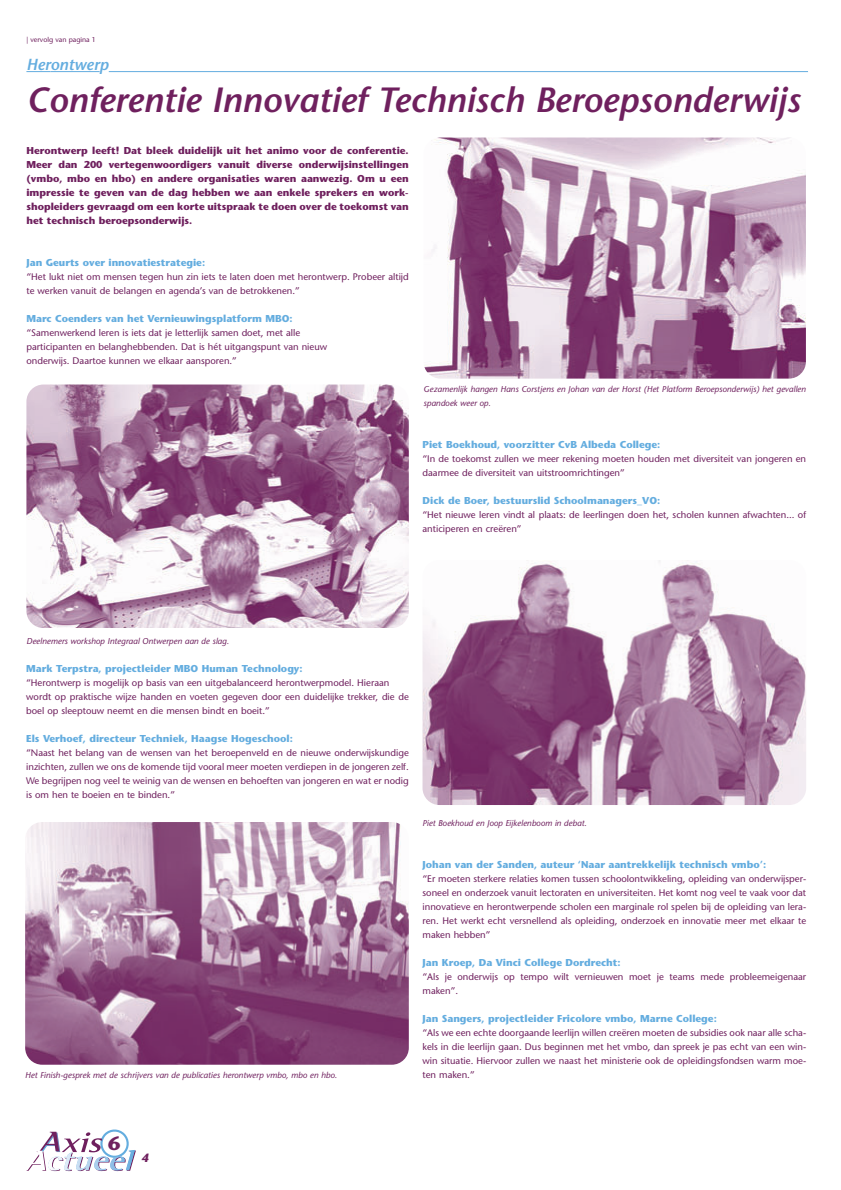
<style>
.page{position:relative;width:841px;height:1190px;background:#fff}
.page>*{position:absolute;margin:0;border:0;box-sizing:border-box;transform-origin:0 0}
.t1{font:italic 600 35px "Stone Sans";color:#6f205e}
.t2{font:700 19.4px "Stone Sans";color:#6f205e}
.t3{font:italic 600 16px "Stone Sans";color:#64addf}
.t4{font:italic 700 12px "Stone Sans";color:#6f205e}
.t5{font:700 10px "Stone Sans";color:#64addf}
.t6{font:700 10px/14px "Stone Sans";color:#6f205e;text-align:justify}
.t7{font:9.5px/14px "Stone Sans";color:#6f205e}
.t8{font:italic 8.5px/14px "Stone Sans";color:#6f205e}
.t9{font:7px "Stone Sans";color:#6f205e}
</style>
<div class="page">
<svg style="left:26px;top:1130px;width:110px;height:41px"></svg>
<svg style="left:26px;top:71px;width:24px;height:1px"></svg>
<hr style="left:50px;top:71px;width:50px;height:1px;background:#64addf">
<hr style="left:109px;top:71px;width:699px;height:1px;background:#64addf">
<img style="left:424px;top:138px;width:382px;height:241px;border-radius:17px">
<img style="left:26px;top:385px;width:383px;height:243px;border-radius:17px">
<img style="left:423px;top:560px;width:383px;height:245px;border-radius:17px">
<img style="left:25px;top:822px;width:384px;height:243px;border-radius:17px">
<p class="t9" style="left:26px;top:37px;width:71px">| vervolg van pagina 1</p>
<h3 class="t3" style="left:26px;top:58px;width:84px">Herontwerp</h3>
<h1 class="t1" style="left:26px;top:86px;width:775px">Conferentie Innovatief Technisch Beroepsonderwijs</h1>
<p class="t6" style="left:26px;top:145px;width:384px">Herontwerp leeft! Dat bleek duidelijk uit het animo voor de conferentie.<br>Meer dan 200 vertegenwoordigers vanuit diverse onderwijsinstellingen (vmbo, mbo en hbo) en andere organisaties waren aanwezig. Om u een impressie te geven van de dag hebben we aan enkele sprekers en work&shy;shopleiders gevraagd om een korte uitspraak te doen over de toekomst van het technisch beroepsonderwijs.</p>
<p class="t5" style="left:26px;top:259px;width:180px">Jan Geurts over innovatiestrategie:</p>
<p class="t7" style="left:26px;top:271px;width:384px">“Het lukt niet om mensen tegen hun zin iets te laten doen met herontwerp. Probeer altijd te werken vanuit de belangen en agenda’s van de betrokkenen.”</p>
<p class="t5" style="left:26px;top:315px;width:268px">Marc Coenders van het Vernieuwingsplatform MBO:</p>
<p class="t7" style="left:26px;top:327px;width:302px">“Samenwerkend leren is iets dat je letterlijk samen doet, met alle participanten en belanghebbenden. Dat is hét uitgangspunt van nieuw onderwijs. Daartoe kunnen we elkaar aansporen.”</p>
<p class="t8" style="left:424px;top:383px;width:384px">Gezamenlijk hangen Hans Corstjens en Johan van der Horst (Het Platform Beroepsonderwijs) het gevallen spandoek weer op.</p>
<p class="t5" style="left:423px;top:441px;width:239px">Piet Boekhoud, voorzitter CvB Albeda College:</p>
<p class="t7" style="left:423px;top:453px;width:385px">“In de toekomst zullen we meer rekening moeten houden met diversiteit van jongeren en daarmee de diversiteit van uitstroomrichtingen”</p>
<p class="t5" style="left:423px;top:497px;width:239px">Dick de Boer, bestuurslid Schoolmanagers_VO:</p>
<p class="t7" style="left:423px;top:509px;width:385px">“Het nieuwe leren vindt al plaats: de leerlingen doen het, scholen kunnen afwachten... of anticiperen en creëren”</p>
<p class="t8" style="left:26px;top:635px;width:204px">Deelnemers workshop Integraal Ontwerpen aan de slag.</p>
<p class="t5" style="left:26px;top:665px;width:278px">Mark Terpstra, projectleider MBO Human Technology:</p>
<p class="t7" style="left:26px;top:677px;width:384px">“Herontwerp is mogelijk op basis van een uitgebalanceerd herontwerpmodel. Hieraan wordt op praktische wijze handen en voeten gegeven door een duidelijke trekker, die de boel op sleeptouw neemt en die mensen bindt en boeit.”</p>
<p class="t5" style="left:26px;top:735px;width:268px">Els Verhoef, directeur Techniek, Haagse Hogeschool:</p>
<p class="t7" style="left:26px;top:747px;width:384px;text-align:justify">“Naast het belang van de wensen van het beroepenveld en de nieuwe onderwijskundige inzichten, zullen we ons de komende tijd vooral meer moeten verdiepen in de jongeren zelf.<br>We begrijpen nog veel te weinig van de wensen en behoeften van jongeren en wat er nodig is om hen te boeien en te binden.”</p>
<p class="t8" style="left:25px;top:1069px;width:314px">Het Finish-gesprek met de schrijvers van de publicaties herontwerp vmbo, mbo en hbo.</p>
<p class="t8" style="left:423px;top:817px;width:166px">Piet Boekhoud en Joop Eijkelenboom in debat.</p>
<p class="t5" style="left:423px;top:861px;width:345px">Johan van der Sanden, auteur ‘Naar aantrekkelijk technisch vmbo’:</p>
<p class="t7" style="left:423px;top:873px;width:385px;text-align:justify">“Er moeten sterkere relaties komen tussen schoolontwikkeling, opleiding van onderwijsper&shy;soneel en onderzoek vanuit lectoraten en universiteiten. Het komt nog veel te vaak voor dat innovatieve en herontwerpende scholen een marginale rol spelen bij de opleiding van lera&shy;ren. Het werkt echt versnellend als opleiding, onderzoek en innovatie meer met elkaar te maken hebben”</p>
<p class="t5" style="left:423px;top:959px;width:200px">Jan Kroep, Da Vinci College Dordrecht:</p>
<p class="t7" style="left:423px;top:971px;width:385px">“Als je onderwijs op tempo wilt vernieuwen moet je teams mede probleemeigenaar maken”.</p>
<p class="t5" style="left:423px;top:1015px;width:296px">Jan Sangers, projectleider Fricolore vmbo, Marne College:</p>
<p class="t7" style="left:423px;top:1027px;width:385px;text-align:justify">“Als we een echte doorgaande leerlijn willen creëren moeten de subsidies ook naar alle scha&shy;kels in die leerlijn gaan. Dus beginnen met het vmbo, dan spreek je pas echt van een win&shy;win situatie. Hiervoor zullen we naast het ministerie ook de opleidingsfondsen warm moe&shy;ten maken.”</p>
<h2 class="t2" style="left:108px;top:1136px;width:14px">6</h2>
<p class="t4" style="left:141px;top:1153px;width:9px">4</p>
</div>
